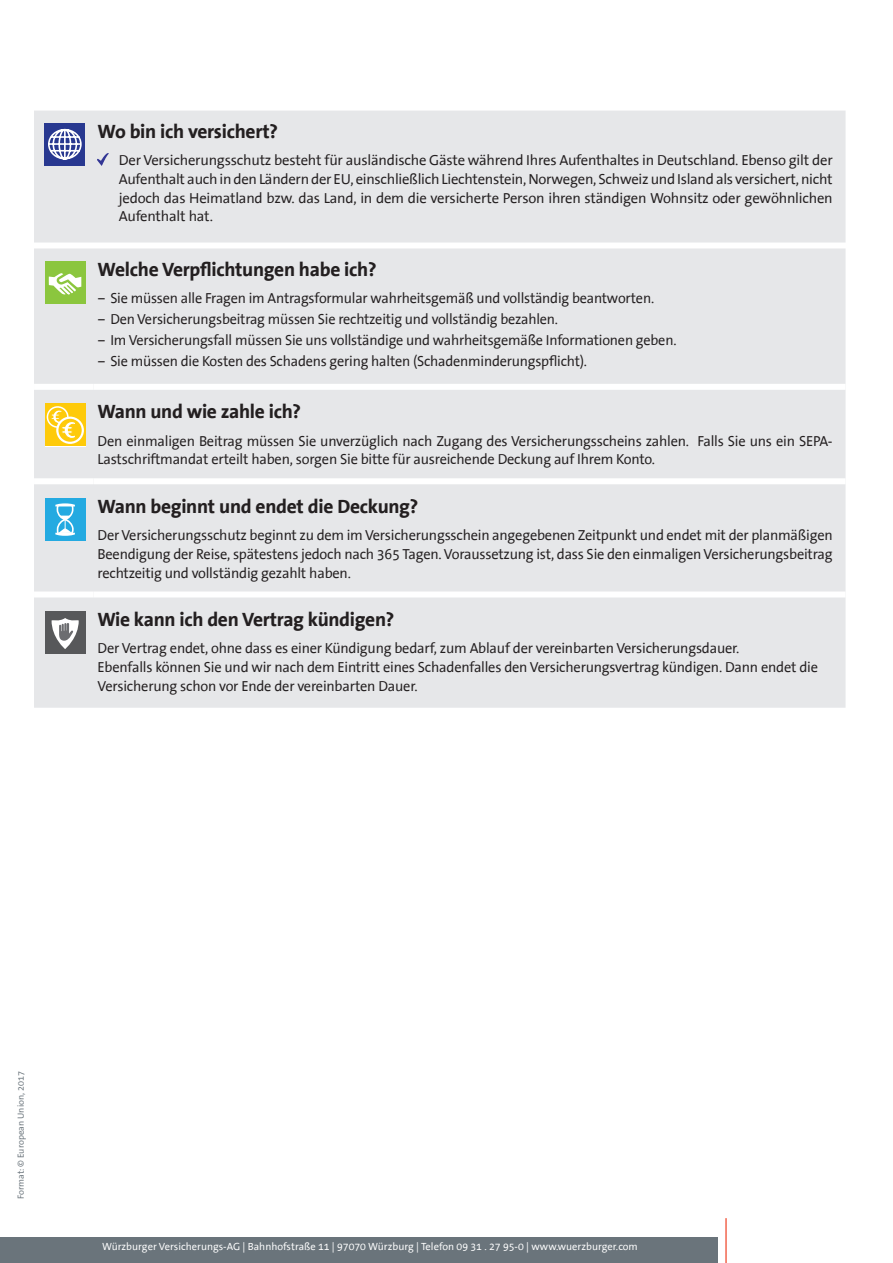
<style>
.page{position:relative;width:893px;height:1263px;background:#fff}
.page>*{position:absolute;margin:0;border:0;box-sizing:border-box;transform-origin:0 0}
.t1{font:700 19.5px "The Sans Office Unicode";letter-spacing:-.015em;color:#231f20}
.t2{font:14.7px/18.8px "The Sans Office Unicode";letter-spacing:-.015em;color:#231f20;text-align:justify}
.t3{font:10.5px "The Sans Office Unicode";color:#fff}
.t4{font:9px "The Sans Office Unicode";color:#6a747b}
</style>
<div class="page">
<div style="left:0;top:1238px;width:717px;height:25px;background:#6a747b"></div>
<div style="left:34px;top:111px;width:811px;height:597px;background:#e6e7e9"></div>
<div style="left:93px;top:384px;width:752px;height:6px;background:#fff"></div>
<div style="left:93px;top:478px;width:752px;height:6px;background:#fff"></div>
<div style="left:93px;top:591px;width:752px;height:6px;background:#fff"></div>
<div style="left:34px;top:384px;width:59px;height:6px;background:#fff"></div>
<div style="left:34px;top:478px;width:59px;height:6px;background:#fff"></div>
<div style="left:34px;top:591px;width:59px;height:6px;background:#fff"></div>
<div style="left:45px;top:123px;width:40px;height:43px;background:#283890"></div>
<svg style="left:48px;top:128px;width:34px;height:32px"></svg>
<svg style="left:98px;top:153px;width:10px;height:12px"></svg>
<div style="left:45px;top:261px;width:41px;height:43px;background:#8bc63e"></div>
<svg style="left:49px;top:273px;width:33px;height:22px"></svg>
<div style="left:45px;top:404px;width:41px;height:42px;background:#feca0a"></div>
<div style="left:47px;top:406px;width:22px;height:22px;border:2px solid #fff;border-radius:50%"></div>
<svg style="left:57px;top:418px;width:26px;height:25px"></svg>
<div style="left:56px;top:417px;width:28px;height:27px;border:2px solid #fff;border-radius:50%"></div>
<svg style="left:51px;top:409px;width:25px;height:30px"></svg>
<div style="left:45px;top:498px;width:41px;height:43px;background:#24aae1"></div>
<svg style="left:55px;top:503px;width:20px;height:33px"></svg>
<div style="left:45px;top:611px;width:41px;height:43px;background:#57585a"></div>
<svg style="left:52px;top:618px;width:27px;height:31px"></svg>
<hr style="left:725px;top:1218px;width:2px;height:45px;background:#f2664f">
<h1 class="t1" style="left:98px;top:120px;width:182px">Wo bin ich versichert?</h1>
<p class="t2" style="left:119px;top:151px;width:715px">Der Versicherungsschutz besteht für ausländische Gäste während Ihres Aufenthaltes in Deutschland. Ebenso gilt der Aufenthalt auchindenLändernder EU, einschließlich Liechtenstein, Norwegen, SchweizundIslandals versichert,nicht jedoch das Heimatland bzw. das Land, in dem die versicherte Person ihren ständigen Wohnsitz oder gewöhnlichen Aufenthalt hat.</p>
<h1 class="t1" style="left:98px;top:258px;width:281px">Welche Verpflichtungen habe ich?</h1>
<p class="t2" style="left:98px;top:289px;width:558px">– Sie müssen alle Fragen im Antragsformular wahrheitsgemäß und vollständig beantworten.</p>
<p class="t2" style="left:98px;top:310px;width:462px">– Den Versicherungsbeitrag müssen Sie rechtzeitig und vollständig bezahlen.</p>
<p class="t2" style="left:98px;top:331px;width:580px">– Im Versicherungsfall müssen Sie uns vollständige und wahrheitsgemäße Informationen geben.</p>
<p class="t2" style="left:98px;top:352px;width:491px">– Sie müssen die Kosten des Schadens gering halten (Schadenminderungspflicht).</p>
<h1 class="t1" style="left:98px;top:401px;width:205px">Wann und wie zahle ich?</h1>
<p class="t2" style="left:98px;top:432px;width:737px">Den einmaligen Beitrag müssen Sie unverzüglich nach Zugang des Versicherungsscheins zahlen. Falls Sie uns ein SEPA-<br>Lastschriftmandat erteilt haben, sorgen Sie bitte für ausreichende Deckung auf Ihrem Konto.</p>
<h1 class="t1" style="left:98px;top:495px;width:322px">Wann beginnt und endet die Deckung?</h1>
<p class="t2" style="left:97px;top:526px;width:737px">Der Versicherungsschutz beginnt zu dem im Versicherungsschein angegebenen Zeitpunkt und endet mit der planmäßigen Beendigung der Reise, spätestens jedoch nach 365 Tagen. Voraussetzung ist, dass Sie den einmaligen Versicherungsbeitrag rechtzeitig und vollständig gezahlt haben.</p>
<h1 class="t1" style="left:98px;top:608px;width:298px">Wie kann ich den Vertrag kündigen?</h1>
<p class="t2" style="left:98px;top:639px;width:722px;text-align:left">Der Vertrag endet, ohne dass es einer Kündigung bedarf, zum Ablauf der vereinbarten Versicherungsdauer.<br>Ebenfalls können Sie und wir nach dem Eintritt eines Schadenfalles den Versicherungsvertrag kündigen. Dann endet die<br>Versicherung schon vor Ende der vereinbarten Dauer.</p>
<p class="t4" style="left:16px;top:1199px;width:130px;rotate:-90deg">Format: © European Union, 2017</p>
<p class="t3" style="left:102px;top:1240px;width:537px">Würzburger Versicherungs-AG | Bahnhofstraße 11 | 97070 Würzburg | Telefon 09 31 . 27 95-0 | www.wuerzburger.com</p>
</div>
